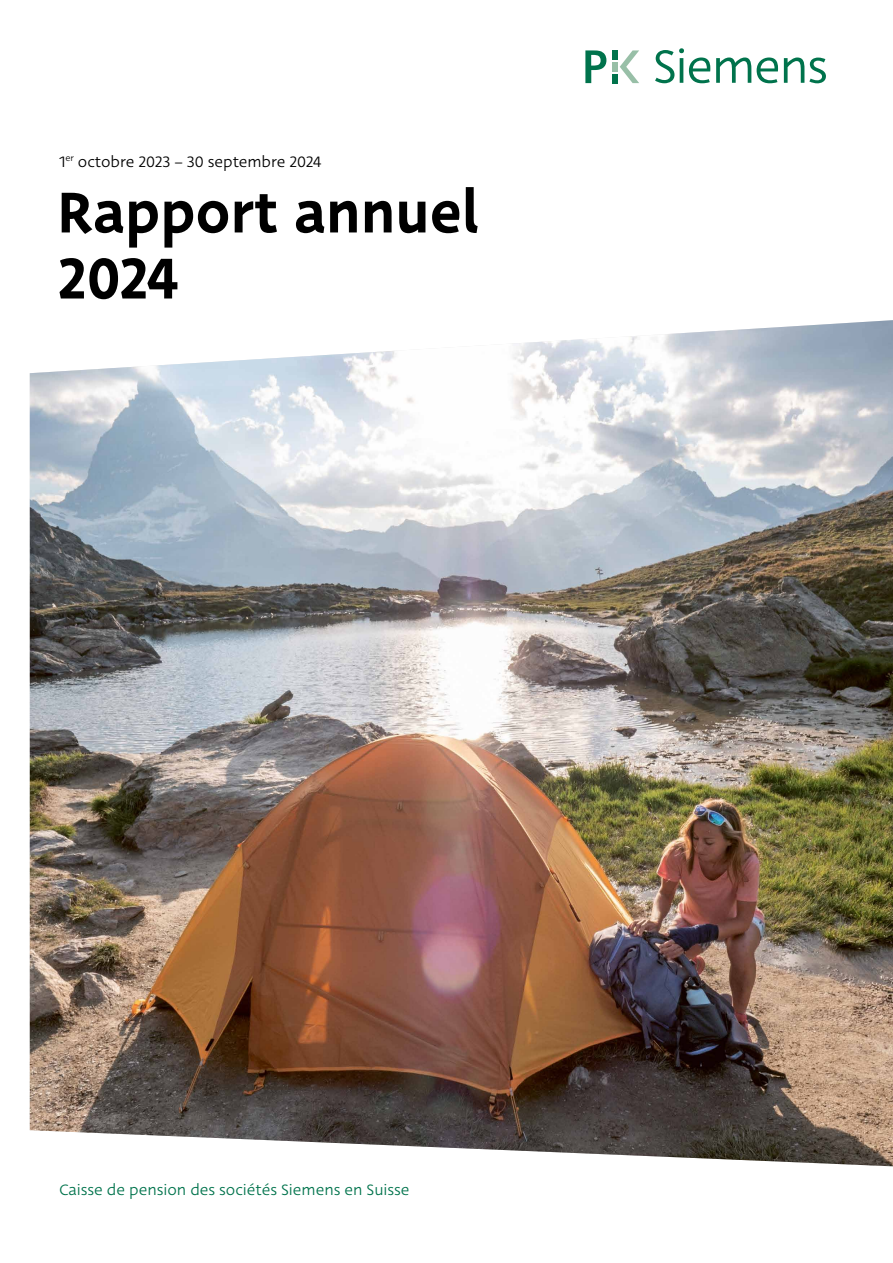
<style>
.page{position:relative;width:893px;height:1263px;background:#fff}
.page>*{position:absolute;margin:0;border:0;box-sizing:border-box;transform-origin:0 0}
.t1{font:500 63px/66px "Deva Ideal";color:#000}
.t2{font:16.5px "Deva Ideal";color:#00734c}
.t3{font:16.5px "Deva Ideal";color:#000}
</style>
<div class="page">
<div style="left:612px;top:62px;width:6px;height:9px;background:#98bfa7"></div>
<svg style="left:620px;top:50px;width:19px;height:33px"></svg>
<svg style="left:585px;top:50px;width:21px;height:33px"></svg>
<div style="left:612px;top:74px;width:6px;height:9px;background:#00734c"></div>
<div style="left:612px;top:50px;width:6px;height:9px;background:#00734c"></div>
<svg style="left:655px;top:48px;width:55px;height:35px"></svg>
<svg style="left:716px;top:58px;width:35px;height:25px"></svg>
<svg style="left:757px;top:58px;width:21px;height:25px"></svg>
<svg style="left:784px;top:58px;width:42px;height:25px"></svg>
<img style="left:30px;top:320px;width:863px;height:846px">
<p class="t3" style="left:59px;top:151px;width:264px">1<sup>er</sup> octobre 2023 – 30 septembre 2024</p>
<h1 class="t1" style="left:57px;top:180px;width:423px">Rapport annuel<br>2024</h1>
<p class="t2" style="left:60px;top:1179px;width:352px">Caisse de pension des sociétés Siemens en Suisse</p>
</div>
